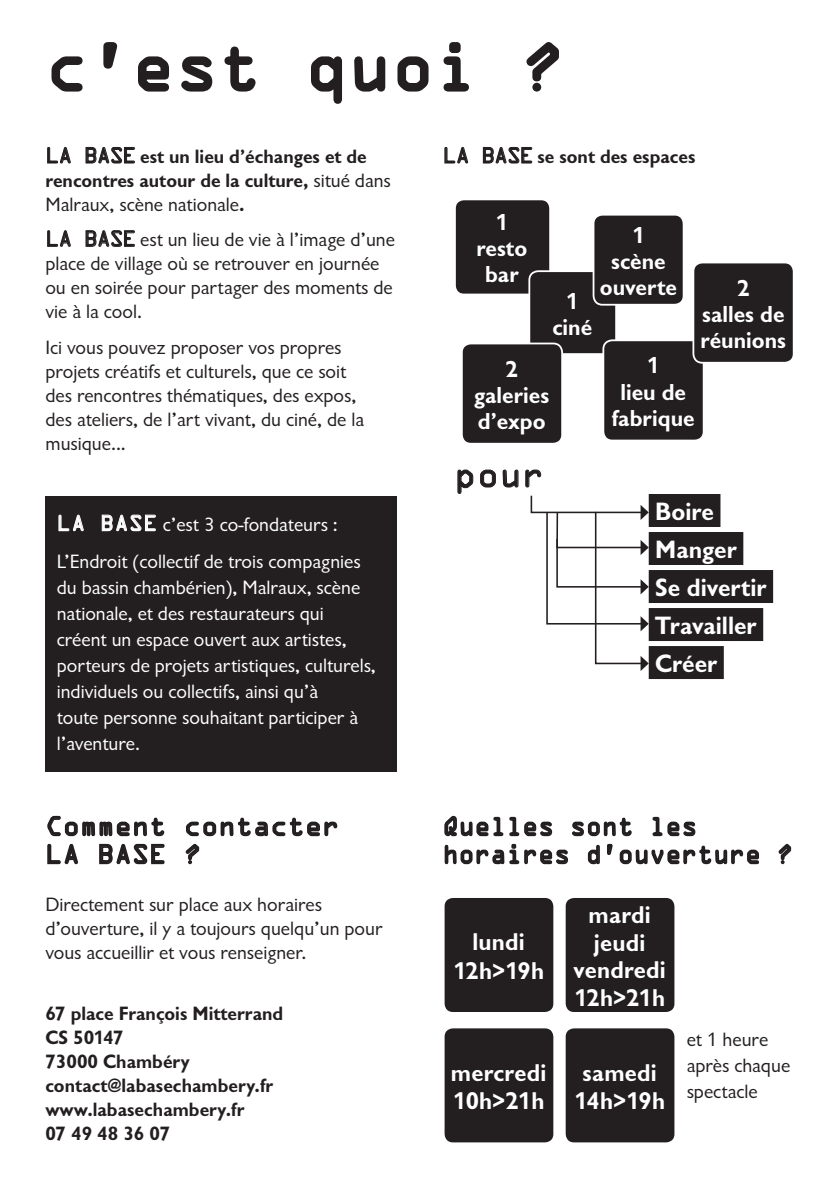
<style>
.page{position:relative;width:840px;height:1191px;background:#fff}
.page>*{position:absolute;margin:0;border:0;box-sizing:border-box;transform-origin:0 0}
.t1{font:60px "OCRA Std";color:#231f20}
.t2{font:31.4px "OCRA Std";color:#231f20}
.t3{font:700 26px "Giltus T";color:#fff}
.t4{font:700 25.2px "Giltus T";letter-spacing:.01em;color:#fff}
.t5{font:700 24px/26px "Giltus T";color:#fff;text-align:center}
.t6{font:24px/28px "OCRA Std";color:#231f20;scale:.92 1}
.t7{font:24px/28px "OCRA Std";color:#231f20}
.t8{font:20px/24px "Giltus T";color:#231f20}
.t9{font:20px/26px "Giltus T";color:#fff}
.t10{font:700 20px/24px "Giltus T";color:#231f20}
.s1{font-family:"OCRA Std";font-weight:400}
.s2{font-weight:400}
.s3{font-family:"OCRA Std"}
</style>
<div class="page">
<div style="left:45px;top:496px;width:352px;height:276px;background:#231f20"></div>
<svg style="left:47px;top:147px;width:24px;height:17px"></svg>
<svg style="left:85px;top:147px;width:50px;height:17px"></svg>
<svg style="left:47px;top:230px;width:24px;height:17px"></svg>
<svg style="left:85px;top:230px;width:50px;height:17px"></svg>
<svg style="left:444px;top:147px;width:24px;height:17px"></svg>
<svg style="left:482px;top:147px;width:50px;height:17px"></svg>
<div style="left:454px;top:199px;width:96px;height:95px;background:#231f20;border-radius:9px"></div>
<div style="left:454px;top:198px;width:96px;height:97px;border:2px solid #fff;border-radius:9px"></div>
<div style="left:529px;top:271px;width:86px;height:83px;background:#231f20;border-radius:9px"></div>
<div style="left:528px;top:270px;width:88px;height:85px;border:2px solid #fff;border-radius:9px"></div>
<div style="left:593px;top:215px;width:90px;height:90px;background:#231f20;border-radius:9px"></div>
<div style="left:592px;top:214px;width:92px;height:92px;border:2px solid #fff;border-radius:9px"></div>
<div style="left:461px;top:343px;width:101px;height:101px;background:#231f20;border-radius:9px"></div>
<div style="left:460px;top:342px;width:102px;height:102px;border:2px solid #fff;border-radius:9px"></div>
<div style="left:603px;top:340px;width:100px;height:100px;background:#231f20;border-radius:9px"></div>
<div style="left:602px;top:339px;width:102px;height:102px;border:2px solid #fff;border-radius:9px"></div>
<div style="left:693px;top:262px;width:100px;height:101px;background:#231f20;border-radius:9px"></div>
<div style="left:692px;top:262px;width:102px;height:102px;border:2px solid #fff;border-radius:9px"></div>
<svg style="left:457px;top:469px;width:16px;height:25px"></svg>
<svg style="left:480px;top:469px;width:15px;height:18px"></svg>
<svg style="left:502px;top:469px;width:16px;height:19px"></svg>
<svg style="left:525px;top:469px;width:16px;height:18px"></svg>
<div style="left:648px;top:494px;width:72px;height:33px;background:#231f20"></div>
<div style="left:648px;top:532px;width:95px;height:33px;background:#231f20"></div>
<div style="left:648px;top:570px;width:124px;height:33px;background:#231f20"></div>
<div style="left:648px;top:608px;width:114px;height:33px;background:#231f20"></div>
<div style="left:648px;top:646px;width:75px;height:33px;background:#231f20"></div>
<svg style="left:530px;top:495px;width:118px;height:176px"></svg>
<svg style="left:58px;top:514px;width:26px;height:17px"></svg>
<svg style="left:101px;top:514px;width:55px;height:18px"></svg>
<svg style="left:51px;top:56px;width:32px;height:36px"></svg>
<svg style="left:103px;top:42px;width:15px;height:27px"></svg>
<svg style="left:138px;top:56px;width:31px;height:36px"></svg>
<svg style="left:181px;top:56px;width:32px;height:36px"></svg>
<svg style="left:224px;top:46px;width:32px;height:46px"></svg>
<svg style="left:311px;top:56px;width:31px;height:48px"></svg>
<svg style="left:354px;top:56px;width:32px;height:36px"></svg>
<svg style="left:397px;top:56px;width:32px;height:36px"></svg>
<svg style="left:443px;top:42px;width:26px;height:50px"></svg>
<svg style="left:526px;top:42px;width:33px;height:50px"></svg>
<svg style="left:47px;top:815px;width:118px;height:50px"></svg>
<svg style="left:185px;top:817px;width:153px;height:48px"></svg>
<svg style="left:444px;top:815px;width:315px;height:50px"></svg>
<svg style="left:778px;top:844px;width:14px;height:21px"></svg>
<div style="left:443px;top:897px;width:111px;height:116px;background:#231f20;border-radius:9px"></div>
<div style="left:442px;top:896px;width:113px;height:118px;border:2px solid #fff;border-radius:9px"></div>
<div style="left:564px;top:897px;width:111px;height:116px;background:#231f20;border-radius:9px"></div>
<div style="left:563px;top:896px;width:113px;height:118px;border:2px solid #fff;border-radius:9px"></div>
<div style="left:443px;top:1027px;width:111px;height:116px;background:#231f20;border-radius:9px"></div>
<div style="left:442px;top:1026px;width:113px;height:118px;border:2px solid #fff;border-radius:9px"></div>
<div style="left:564px;top:1027px;width:111px;height:116px;background:#231f20;border-radius:9px"></div>
<div style="left:563px;top:1026px;width:113px;height:118px;border:2px solid #fff;border-radius:9px"></div>
<p class="t1" style="left:45px;top:41px;width:520px">c’est quoi ?</p>
<p class="t10" style="left:45px;top:144px;width:347px"><span class="s1">LA BASE</span> est un lieu d’échanges et de rencontres autour de la culture, <span class="s2">situé dans<br>Malraux, scène nationale</span>.</p>
<p class="t8" style="left:45px;top:228px;width:351px"><span class="s3">LA BASE</span> est un lieu de vie à l’image d’une place de village où se retrouver en journée ou en soirée pour partager des moments de vie à la cool.</p>
<p class="t8" style="left:45px;top:335px;width:320px">Ici vous pouvez proposer vos propres projets créatifs et culturels, que ce soit des rencontres thématiques, des expos, des ateliers, de l’art vivant, du ciné, de la musique...</p>
<p class="t9" style="left:57px;top:511px;width:282px"><span class="s3">LA BASE</span> c’est 3 co-fondateurs :</p>
<p class="t9" style="left:57px;top:548px;width:320px">L’Endroit (collectif de trois compagnies du bassin chambérien), Malraux, scène nationale, et des restaurateurs qui créent un espace ouvert aux artistes, porteurs de projets artistiques, culturels, individuels ou collectifs, ainsi qu’à<br>toute personne souhaitant participer à l’aventure.</p>
<p class="t10" style="left:442px;top:144px;width:254px"><span class="s1">LA BASE</span> se sont des espaces</p>
<p class="t5" style="left:495px;top:209px;width:14px">1</p>
<p class="t5" style="left:476px;top:235px;width:52px">resto bar</p>
<p class="t5" style="left:565px;top:288px;width:14px">1</p>
<p class="t5" style="left:552px;top:314px;width:41px">ciné</p>
<p class="t5" style="left:505px;top:355px;width:14px">2</p>
<p class="t5" style="left:474px;top:381px;width:76px;text-align:left">galeries d’expo</p>
<p class="t5" style="left:631px;top:222px;width:14px">1</p>
<p class="t5" style="left:599px;top:248px;width:79px">scène ouverte</p>
<p class="t5" style="left:736px;top:275px;width:14px">2</p>
<p class="t5" style="left:700px;top:301px;width:87px;text-align:left">salles de réunions</p>
<p class="t5" style="left:646px;top:352px;width:14px">1</p>
<p class="t5" style="left:611px;top:378px;width:84px">lieu de fabrique</p>
<p class="t2" style="left:454px;top:461px;width:92px">pour</p>
<p class="t3" style="left:655px;top:496px;width:60px">Boire</p>
<p class="t3" style="left:655px;top:534px;width:83px">Manger</p>
<p class="t3" style="left:655px;top:572px;width:113px">Se divertir</p>
<p class="t3" style="left:655px;top:610px;width:103px">Travailler</p>
<p class="t3" style="left:655px;top:648px;width:63px">Créer</p>
<p class="t7" style="left:45px;top:814px;width:295px">Comment contacter<br>LA BASE ?</p>
<p class="t6" style="left:442px;top:814px;width:382px">Quelles sont les horaires d’ouverture ?</p>
<p class="t8" style="left:45px;top:892px;width:338px">Directement sur place aux horaires d’ouverture, il y a toujours quelqu’un pour vous accueillir et vous renseigner.</p>
<p class="t10" style="left:45px;top:1001px;width:239px">67 place François Mitterrand</p>
<p class="t10" style="left:45px;top:1025px;width:80px">CS 50147</p>
<p class="t10" style="left:45px;top:1049px;width:146px">73000 Chambéry</p>
<p class="t10" style="left:45px;top:1073px;width:229px">contact@labasechambery.fr</p>
<p class="t10" style="left:45px;top:1097px;width:201px">www.labasechambery.fr</p>
<p class="t10" style="left:45px;top:1121px;width:126px">07 49 48 36 07</p>
<p class="t4" style="left:472px;top:927px;width:54px">lundi</p>
<p class="t4" style="left:453px;top:955px;width:93px">12h&gt;19h</p>
<p class="t4" style="left:450px;top:1057px;width:97px">mercredi</p>
<p class="t4" style="left:452px;top:1085px;width:93px">10h&gt;21h</p>
<p class="t4" style="left:588px;top:899px;width:64px">mardi</p>
<p class="t4" style="left:593px;top:927px;width:53px">jeudi</p>
<p class="t4" style="left:573px;top:955px;width:94px">vendredi</p>
<p class="t4" style="left:574px;top:983px;width:92px">12h&gt;21h</p>
<p class="t4" style="left:582px;top:1057px;width:76px">samedi</p>
<p class="t4" style="left:574px;top:1085px;width:92px">14h&gt;19h</p>
<p class="t8" style="left:686px;top:1026px;width:105px;line-height:26px">et 1 heure après chaque spectacle</p>
</div>
